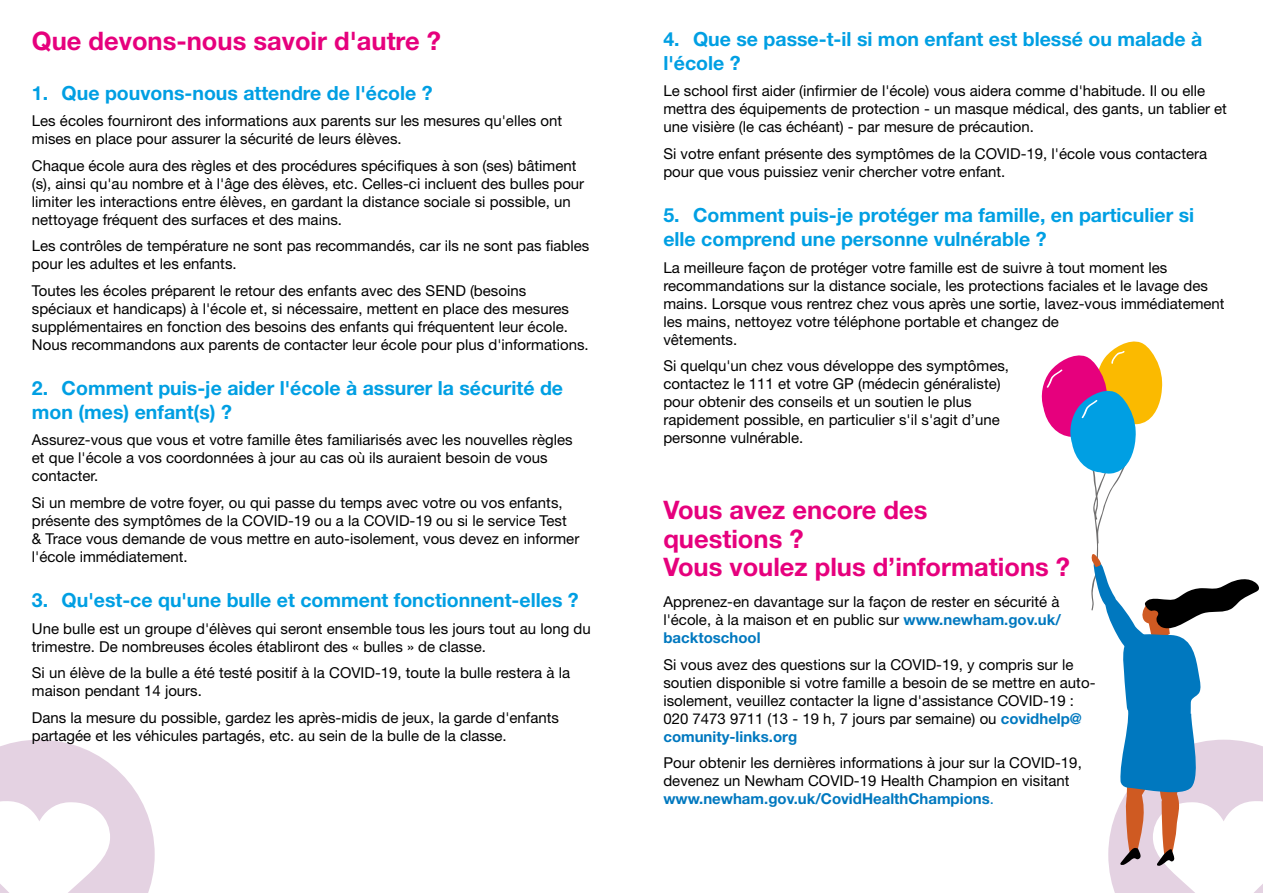
<style>
.page{position:relative;width:1263px;height:893px;background:#fff}
.page>*{position:absolute;margin:0;border:0;box-sizing:border-box;transform-origin:0 0}
.t1{font:700 25.5px/28.5px "Helvetica Neue LT Std";color:#e6007d}
.t2{font:700 19.5px/24px "Helvetica Neue LT Std";color:#009fe3}
.t3{font:15px/18px "Helvetica Neue LT Std";color:#000}
.s1{font-weight:700;color:#0078bf}
.s2{color:#0078bf}
</style>
<div class="page">
<svg style="left:0;top:740px;width:155px;height:153px"></svg>
<svg style="left:1041px;top:341px;width:222px;height:552px"></svg>
<h1 class="t1" style="left:32px;top:26px;width:411px">Que devons-nous savoir d'autre ?</h1>
<h2 class="t2" style="left:32px;top:80px;width:402px">1. Que pouvons-nous attendre de l'école ?</h2>
<p class="t3" style="left:32px;top:112px;width:532px">Les écoles fourniront des informations aux parents sur les mesures qu'elles ont mises en place pour assurer la sécurité de leurs élèves.</p>
<p class="t3" style="left:32px;top:156px;width:554px">Chaque école aura des règles et des procédures spécifiques à son (ses) bâtiment (s), ainsi qu'au nombre et à l'âge des élèves, etc. Celles-ci incluent des bulles pour limiter les interactions entre élèves, en gardant la distance sociale si possible, un nettoyage fréquent des surfaces et des mains.</p>
<p class="t3" style="left:32px;top:237px;width:559px">Les contrôles de température ne sont pas recommandés, car ils ne sont pas fiables pour les adultes et les enfants.</p>
<p class="t3" style="left:32px;top:281px;width:558px">Toutes les écoles préparent le retour des enfants avec des SEND (besoins spéciaux et handicaps) à l'école et, si nécessaire, mettent en place des mesures supplémentaires en fonction des besoins des enfants qui fréquentent leur école.<br>Nous recommandons aux parents de contacter leur école pour plus d'informations.</p>
<h2 class="t2" style="left:32px;top:376px;width:533px">2. Comment puis-je aider l'école à assurer la sécurité de mon (mes) enfant(s) ?</h2>
<p class="t3" style="left:32px;top:431px;width:542px">Assurez-vous que vous et votre famille êtes familiarisés avec les nouvelles règles et que l'école a vos coordonnées à jour au cas où ils auraient besoin de vous contacter.</p>
<p class="t3" style="left:32px;top:493px;width:549px">Si un membre de votre foyer, ou qui passe du temps avec votre ou vos enfants, présente des symptômes de la COVID-19 ou a la COVID-19 ou si le service Test &amp; Trace vous demande de vous mettre en auto-isolement, vous devez en informer l'école immédiatement.</p>
<h2 class="t2" style="left:32px;top:588px;width:548px">3. Qu'est-ce qu'une bulle et comment fonctionnent-elles ?</h2>
<p class="t3" style="left:32px;top:619px;width:560px">Une bulle est un groupe d'élèves qui seront ensemble tous les jours tout au long du trimestre. De nombreuses écoles établiront des « bulles » de classe.</p>
<p class="t3" style="left:32px;top:664px;width:540px">Si un élève de la bulle a été testé positif à la COVID-19, toute la bulle restera à la maison pendant 14 jours.</p>
<p class="t3" style="left:32px;top:708px;width:529px">Dans la mesure du possible, gardez les après-midis de jeux, la garde d'enfants partagée et les véhicules partagés, etc. au sein de la bulle de la classe.</p>
<h2 class="t2" style="left:663px;top:26px;width:540px">4. Que se passe-t-il si mon enfant est blessé ou malade à l'école ?</h2>
<p class="t3" style="left:663px;top:82px;width:565px">Le school first aider (infirmier de l'école) vous aidera comme d'habitude. Il ou elle mettra des équipements de protection - un masque médical, des gants, un tablier et une visière (le cas échéant) - par mesure de précaution.</p>
<p class="t3" style="left:663px;top:144px;width:545px">Si votre enfant présente des symptômes de la COVID-19, l'école vous contactera pour que vous puissiez venir chercher votre enfant.</p>
<h2 class="t2" style="left:663px;top:203px;width:532px">5. Comment puis-je protéger ma famille, en particulier si elle comprend une personne vulnérable ?</h2>
<p class="t3" style="left:663px;top:258px;width:563px">La meilleure façon de protéger votre famille est de suivre à tout moment les recommandations sur la distance sociale, les protections faciales et le lavage des mains. Lorsque vous rentrez chez vous après une sortie, lavez-vous immédiatement les mains, nettoyez votre téléphone portable et changez de<br>vêtements.</p>
<p class="t3" style="left:663px;top:357px;width:347px">Si quelqu'un chez vous développe des symptômes, contactez le 111 et votre GP (médecin généraliste) pour obtenir des conseils et un soutien le plus rapidement possible, en particulier s'il s'agit d’une personne vulnérable.</p>
<h1 class="t1" style="left:663px;top:495px;width:408px">Vous avez encore des<br>questions ?<br>Vous voulez plus d’informations ?</h1>
<p class="t3" style="left:663px;top:593px;width:399px;text-align:justify">Apprenez-en davantage sur la façon de rester en sécurité à l'école, à la maison et en public sur <span class="s1">www.newham.gov.uk/ backtoschool</span></p>
<p class="t3" style="left:663px;top:655px;width:434px">Si vous avez des questions sur la COVID-19, y compris sur le soutien disponible si votre famille a besoin de se mettre en auto&shy;isolement, veuillez contacter la ligne d'assistance COVID-19 :<br>020 7473 9711 (13 - 19 h, 7 jours par semaine) ou <span class="s1">covidhelp@ comunity-links.org</span></p>
<p class="t3" style="left:663px;top:754px;width:420px">Pour obtenir les dernières informations à jour sur la COVID-19, devenez un Newham COVID-19 Health Champion en visitant <span class="s1">www.newham.gov.uk/CovidHealthChampions</span><span class="s2">.</span></p>
</div>
